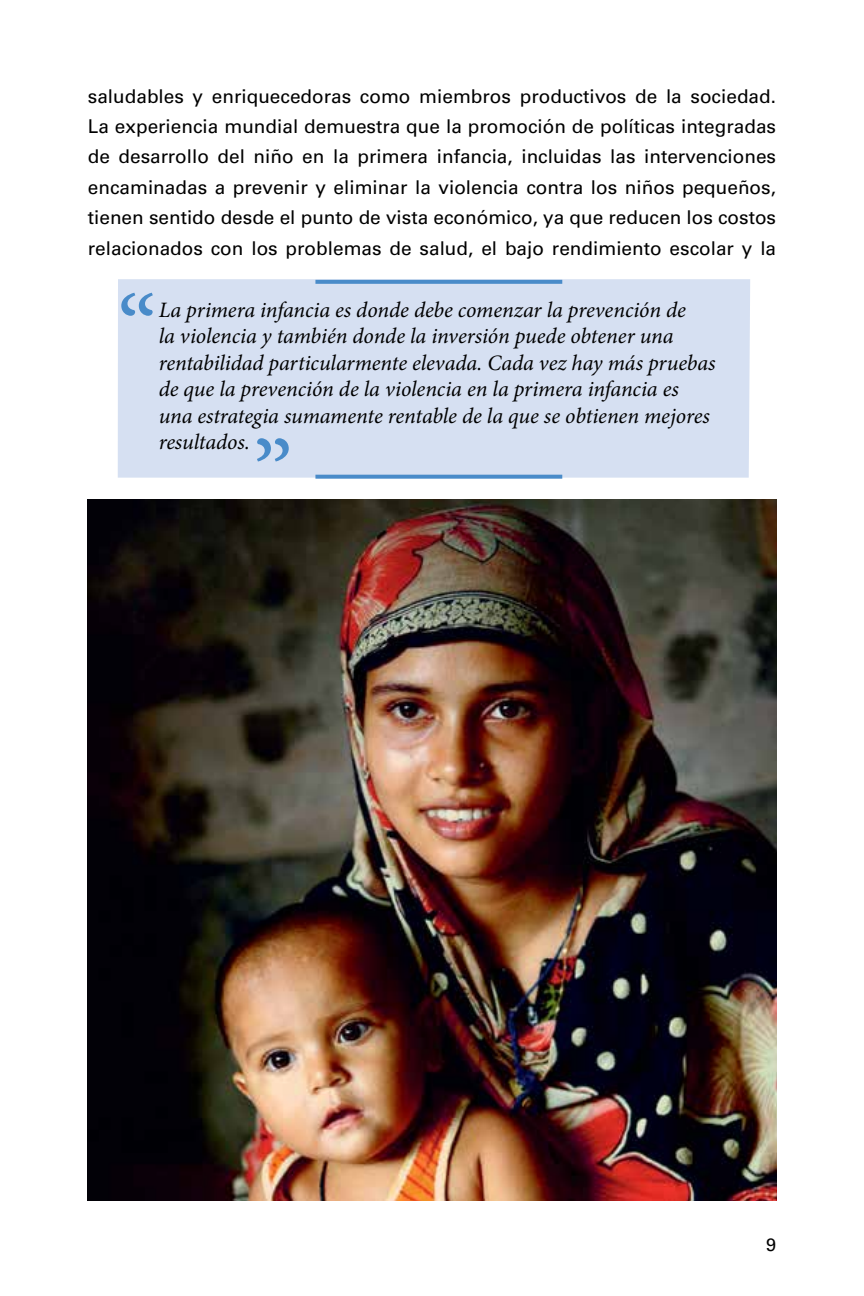
<style>
.page{position:relative;width:864px;height:1296px;background:#fff}
.page>*{position:absolute;margin:0;border:0;box-sizing:border-box;transform-origin:0 0}
.t1{font:100px "Minion Pro";color:#498bc9}
.t2{font:italic 22px/26.4px "Minion Pro";letter-spacing:-.005em;color:#000}
.t3{font:19px/30.4px "Univers";color:#000;text-align:justify}
.t4{font:18px "Univers";color:#000}
</style>
<div class="page">
<div style="left:118px;top:279px;width:632px;height:199px;background:#d6e0f2"></div>
<svg style="left:315px;top:280px;width:247px;height:4px"></svg>
<svg style="left:315px;top:475px;width:247px;height:4px"></svg>
<img style="left:88px;top:499px;width:688px;height:701px">
<p class="t3" style="left:88px;top:81px;width:690px">saludables y enriquecedoras como miembros productivos de la sociedad.<br>La experiencia mundial demuestra que la promoción de políticas integradas de desarrollo del niño en la primera infancia, incluidas las intervenciones encaminadas a prevenir y eliminar la violencia contra los niños pequeños, tienen sentido desde el punto de vista económico, ya que reducen los costos relacionados con los problemas de salud, el bajo rendimiento escolar y la</p>
<h1 class="t1" style="left:117px;top:265px;width:41px">“</h1>
<p class="t2" style="left:159px;top:297px;width:558px">La primera infancia es donde debe comenzar la prevención de<br>la violencia y también donde la inversión puede obtener una rentabilidad particularmente elevada. Cada vez hay más pruebas de que la prevención de la violencia en la primera infancia es una estrategia sumamente rentable de la que se obtienen mejores resultados.</p>
<h1 class="t1" style="left:253px;top:410px;width:42px">”</h1>
<p class="t4" style="left:766px;top:1233px;width:12px">9</p>
</div>
